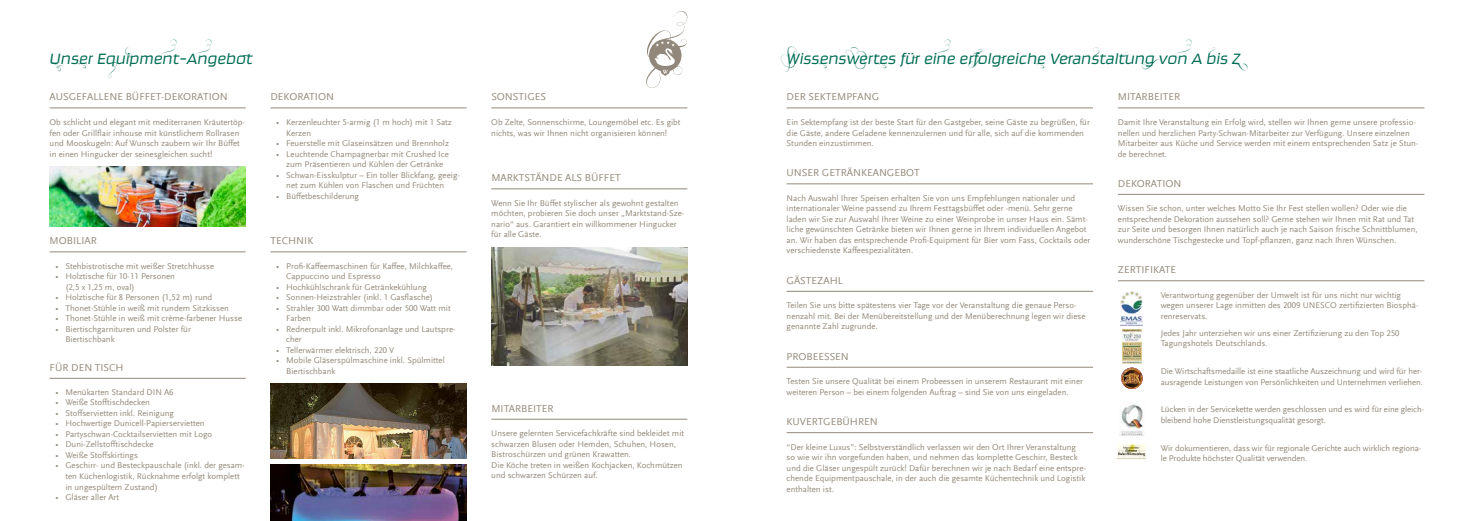
<style>
.page{position:relative;width:1474px;height:521px;background:#fff}
.page>*{position:absolute;margin:0;border:0;box-sizing:border-box;transform-origin:0 0}
.t1{font:italic 300 17.5px "Ginger Pro";color:#006d55}
.t2{font:10.5px "Scala Sans Offc";color:#92887a}
.t3{font:8.75px/10.5px "Scala Sans Offc";color:#92887a}
</style>
<div class="page">
<hr style="left:50px;top:108px;width:196px;height:1px;background:#92887a">
<hr style="left:270px;top:108px;width:196px;height:1px;background:#92887a">
<hr style="left:491px;top:108px;width:196px;height:1px;background:#92887a">
<hr style="left:491px;top:189px;width:196px;height:1px;background:#92887a">
<hr style="left:491px;top:419px;width:196px;height:1px;background:#92887a">
<hr style="left:50px;top:252px;width:196px;height:1px;background:#92887a">
<hr style="left:270px;top:252px;width:196px;height:1px;background:#92887a">
<hr style="left:50px;top:378px;width:196px;height:1px;background:#92887a">
<img style="left:270px;top:383px;width:196px;height:75px">
<img style="left:491px;top:248px;width:196px;height:118px">
<img style="left:270px;top:464px;width:196px;height:57px">
<img style="left:50px;top:167px;width:196px;height:59px">
<svg style="left:646px;top:11px;width:41px;height:77px"></svg>
<hr style="left:786px;top:108px;width:307px;height:1px;background:#92887a">
<hr style="left:1117px;top:108px;width:307px;height:1px;background:#92887a">
<hr style="left:1117px;top:194px;width:307px;height:1px;background:#92887a">
<hr style="left:1117px;top:281px;width:307px;height:1px;background:#92887a">
<hr style="left:786px;top:184px;width:307px;height:1px;background:#92887a">
<hr style="left:786px;top:291px;width:307px;height:1px;background:#92887a">
<hr style="left:786px;top:367px;width:307px;height:1px;background:#92887a">
<hr style="left:786px;top:432px;width:307px;height:1px;background:#92887a">
<img style="left:1120px;top:291px;width:22px;height:34px">
<img style="left:1122px;top:329px;width:19px;height:34px">
<img style="left:1119px;top:403px;width:25px;height:33px">
<img style="left:1117px;top:444px;width:28px;height:16px">
<img style="left:1121px;top:368px;width:21px;height:21px;border-radius:11px">
<h1 class="t1" style="left:50px;top:48px;width:204px">Unser Equipment-Angebot</h1>
<p class="t2" style="left:50px;top:91px;width:180px">AUSGEFALLENE BÜFFET-DEKORATION</p>
<p class="t2" style="left:270px;top:91px;width:65px">DEKORATION</p>
<p class="t2" style="left:491px;top:91px;width:56px">SONSTIGES</p>
<p class="t3" style="left:50px;top:117px;width:197px">Ob schlicht und elegant mit mediterranen Kräutertöp&shy;fen oder Grillflair inhouse mit künstlichem Rollrasen und Mooskugeln: Auf Wunsch zaubern wir Ihr Büffet in einen Hingucker der seinesgleichen sucht!</p>
<p class="t3" style="left:286px;top:117px;width:167px;text-indent:-10px">• Kerzenleuchter 5-armig (1 m hoch) mit 1 Satz<br>Kerzen</p>
<p class="t3" style="left:276px;top:138px;width:174px">• Feuerstelle mit Glaseinsätzen und Brennholz</p>
<p class="t3" style="left:276px;top:149px;width:174px;text-align:center">• Leuchtende Champagnerbar mit Crushed Ice zum Präsentieren und Kühlen der Getränke</p>
<p class="t3" style="left:286px;top:170px;width:175px;text-indent:-10px">• Schwan-Eisskulptur – Ein toller Blickfang, geeig&shy;net zum Kühlen von Flaschen und Früchten</p>
<p class="t3" style="left:276px;top:191px;width:84px">• Büffetbeschilderung</p>
<p class="t2" style="left:50px;top:235px;width:49px">MOBILIAR</p>
<p class="t2" style="left:270px;top:235px;width:44px">TECHNIK</p>
<p class="t3" style="left:55px;top:261px;width:160px">• Stehbistrotische mit weißer Stretchhusse</p>
<p class="t3" style="left:65px;top:271px;width:111px;text-indent:-10px">• Holztische für 10-11 Personen (2,5 x 1,25 m, oval)</p>
<p class="t3" style="left:55px;top:292px;width:158px">• Holztische für 8 Personen (1,52 m) rund</p>
<p class="t3" style="left:55px;top:303px;width:175px">• Thonet-Stühle in weiß mit rundem Sitzkissen</p>
<p class="t3" style="left:55px;top:313px;width:188px">• Thonet-Stühle in weiß mit crème-farbener Husse</p>
<p class="t3" style="left:65px;top:324px;width:127px;text-indent:-10px">• Biertischgarnituren und Polster für<br>Biertischbank</p>
<p class="t2" style="left:50px;top:362px;width:75px">FÜR DEN TISCH</p>
<p class="t3" style="left:55px;top:387px;width:120px">• Menükarten Standard DIN A6</p>
<p class="t3" style="left:55px;top:397px;width:96px">• Weiße Stofftischdecken</p>
<p class="t3" style="left:55px;top:408px;width:120px">• Stoffservietten inkl. Reinigung</p>
<p class="t3" style="left:55px;top:418px;width:151px">• Hochwertige Dunicell-Papierservietten</p>
<p class="t3" style="left:55px;top:429px;width:158px">• Partyschwan-Cocktailservietten mit Logo</p>
<p class="t3" style="left:55px;top:439px;width:100px">• Duni-Zellstofftischdecke</p>
<p class="t3" style="left:55px;top:450px;width:84px">• Weiße Stoffskirtings</p>
<p class="t3" style="left:65px;top:460px;width:181px;text-indent:-10px">• Geschirr- und Besteckpauschale (inkl. der gesam&shy;ten Küchenlogistik, Rücknahme erfolgt komplett in ungespültem Zustand)</p>
<p class="t3" style="left:55px;top:492px;width:65px">• Gläser aller Art</p>
<p class="t3" style="left:286px;top:261px;width:168px;text-indent:-10px">• Profi-Kaffeemaschinen für Kaffee, Milchkaffee,<br>Cappuccino und Espresso</p>
<p class="t3" style="left:276px;top:282px;width:152px">• Hochkühlschrank für Getränkekühlung</p>
<p class="t3" style="left:276px;top:292px;width:158px">• Sonnen-Heizstrahler (inkl. 1 Gasflasche)</p>
<p class="t3" style="left:286px;top:303px;width:166px;text-indent:-10px">• Strahler 300 Watt dimmbar oder 500 Watt mit<br>Farben</p>
<p class="t3" style="left:286px;top:324px;width:171px;text-indent:-10px">• Rednerpult inkl. Mikrofonanlage und Lautspre&shy;cher</p>
<p class="t3" style="left:276px;top:345px;width:119px">• Tellerwärmer elektrisch, 220 V</p>
<p class="t3" style="left:286px;top:355px;width:160px;text-indent:-10px">• Mobile Gläserspülmaschine inkl. Spülmittel<br>Biertischbank</p>
<p class="t3" style="left:491px;top:117px;width:191px">Ob Zelte, Sonnenschirme, Loungemöbel etc. Es gibt nichts, was wir Ihnen nicht organisieren können!</p>
<p class="t2" style="left:491px;top:172px;width:131px">MARKTSTÄNDE ALS BÜFFET</p>
<p class="t3" style="left:491px;top:198px;width:194px">Wenn Sie Ihr Büffet stylischer als gewohnt gestalten möchten, probieren Sie doch unser „Marktstand-Sze&shy;nario“ aus. Garantiert ein willkommener Hingucker für alle Gäste.</p>
<p class="t2" style="left:491px;top:403px;width:64px">MITARBEITER</p>
<p class="t3" style="left:491px;top:428px;width:194px">Unsere gelernten Servicefachkräfte sind bekleidet mit schwarzen Blusen oder Hemden, Schuhen, Hosen, Bistroschürzen und grünen Krawatten.<br>Die Köche treten in weißen Kochjacken, Kochmützen und schwarzen Schürzen auf.</p>
<h1 class="t1" style="left:786px;top:48px;width:455px">Wissenswertes für eine erfolgreiche Veranstaltungvon A bis Z</h1>
<p class="t2" style="left:786px;top:91px;width:94px">DER SEKTEMPFANG</p>
<p class="t2" style="left:1117px;top:91px;width:64px">MITARBEITER</p>
<p class="t3" style="left:786px;top:117px;width:305px">Ein Sektempfang ist der beste Start für den Gastgeber, seine Gäste zu begrüßen, für die Gäste, andere Geladene kennenzulernen und für alle, sich auf die kommenden<br>Stunden einzustimmen.</p>
<p class="t3" style="left:1117px;top:117px;width:302px">Damit Ihre Veranstaltung ein Erfolg wird, stellen wir Ihnen gerne unsere professio&shy;nellen und herzlichen Party-Schwan-Mitarbeiter zur Verfügung. Unsere einzelnen Mitarbeiter aus Küche und Service werden mit einem entsprechenden Satz je Stun&shy;de berechnet.</p>
<p class="t2" style="left:786px;top:167px;width:135px">UNSER GETRÄNKEANGEBOT</p>
<p class="t3" style="left:786px;top:193px;width:305px">Nach Auswahl Ihrer Speisen erhalten Sie von uns Empfehlungen nationaler und internationaler Weine passend zu Ihrem Festtagsbüffet oder -menü. Sehr gerne laden wir Sie zur Auswahl Ihrer Weine zu einer Weinprobe in unser Haus ein. Sämt&shy;liche gewünschten Getränke bieten wir Ihnen gerne in Ihrem individuellen Angebot an. Wir haben das entsprechende Profi-Equipment für Bier vom Fass, Cocktails oder verschiedenste Kaffeespezialitäten.</p>
<p class="t2" style="left:786px;top:275px;width:58px">GÄSTEZAHL</p>
<p class="t3" style="left:786px;top:300px;width:300px">Teilen Sie uns bitte spätestens vier Tage vor der Veranstaltung die genaue Perso&shy;nenzahl mit. Bei der Menübereitstellung und der Menüberechnung legen wir diese genannte Zahl zugrunde.</p>
<p class="t2" style="left:786px;top:351px;width:64px">PROBEESSEN</p>
<p class="t3" style="left:786px;top:376px;width:298px">Testen Sie unsere Qualität bei einem Probeessen in unserem Restaurant mit einer weiteren Person – bei einem folgenden Auftrag – sind Sie von uns eingeladen.</p>
<p class="t2" style="left:786px;top:416px;width:93px">KUVERTGEBÜHREN</p>
<p class="t3" style="left:786px;top:442px;width:301px">“Der kleine Luxus”: Selbstverständlich verlassen wir den Ort Ihrer Veranstaltung so wie wir ihn vorgefunden haben, und nehmen das komplette Geschirr, Besteck und die Gläser ungespült zurück! Dafür berechnen wir je nach Bedarf eine entspre&shy;chende Equipmentpauschale, in der auch die gesamte Küchentechnik und Logistik enthalten ist.</p>
<p class="t2" style="left:1117px;top:178px;width:65px">DEKORATION</p>
<p class="t3" style="left:1117px;top:203px;width:301px">Wissen Sie schon, unter welches Motto Sie Ihr Fest stellen wollen? Oder wie die entsprechende Dekoration aussehen soll? Gerne stehen wir Ihnen mit Rat und Tat zur Seite und besorgen Ihnen natürlich auch je nach Saison frische Schnittblumen, wunderschöne Tischgestecke und Topf-pflanzen, ganz nach Ihren Wünschen.</p>
<p class="t2" style="left:1117px;top:264px;width:60px">ZERTIFIKATE</p>
<p class="t3" style="left:1160px;top:290px;width:259px">Verantwortung gegenüber der Umwelt ist für uns nicht nur wichtig wegen unserer Lage inmitten des 2009 UNESCO zertifizierten Biosphä&shy;renreservats.</p>
<p class="t3" style="left:1160px;top:328px;width:240px">Jedes Jahr unterziehen wir uns einer Zertifizierung zu den Top 250<br>Tagungshotels Deutschlands.</p>
<p class="t3" style="left:1160px;top:366px;width:264px">Die Wirtschaftsmedaille ist eine staatliche Auszeichnung und wird für her&shy;ausragende Leistungen von Persönlichkeiten und Unternehmen verliehen.</p>
<p class="t3" style="left:1160px;top:404px;width:265px">Lücken in der Servicekette werden geschlossen und es wird für eine gleich&shy;bleibend hohe Dienstleistungsqualität gesorgt.</p>
<p class="t3" style="left:1160px;top:443px;width:262px">Wir dokumentieren, dass wir für regionale Gerichte auch wirklich regiona&shy;le Produkte höchster Qualität verwenden.</p>
</div>
